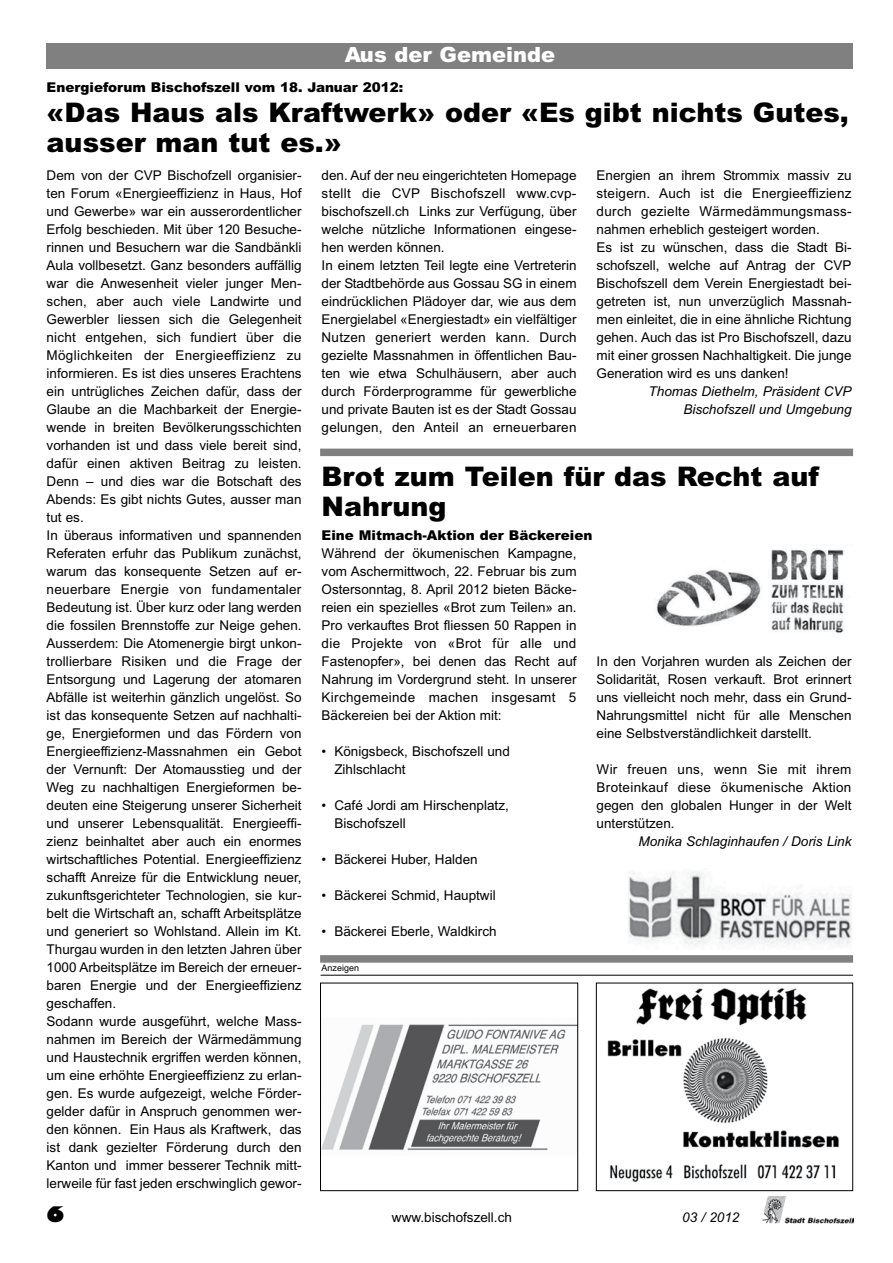
<style>
.page{position:relative;width:893px;height:1263px;background:#fff}
.page>*{position:absolute;margin:0;border:0;box-sizing:border-box;transform-origin:0 0}
.t1{font:900 27px/30px "Arial";color:#000}
.t2{font:900 21px "Arial";color:#fff}
.t3{font:800 21px "Gill Sans";color:#000}
.t4{font:13.5px/18px "Arial";color:#000}
.t5{font:italic 13.5px/18px "Arial";color:#000;text-align:right}
.t6{font:900 13.5px "Arial";color:#000}
.t7{font:9px "Arial";color:#000}
</style>
<div class="page">
<img style="left:762px;top:1196px;width:91px;height:28px">
<div style="left:47px;top:43px;width:806px;height:25px;background:#808080"></div>
<img style="left:322px;top:1024px;width:254px;height:127px">
<div style="left:320px;top:983px;width:258px;height:208px;border:1px solid #000"></div>
<div style="left:320px;top:955px;width:533px;height:8px;background:#808080"></div>
<hr style="left:321px;top:975px;width:532px;height:1px;background:#000">
<img style="left:607px;top:988px;width:232px;height:195px">
<div style="left:596px;top:983px;width:257px;height:208px;border:1px solid #000"></div>
<div style="left:320px;top:449px;width:533px;height:7px;background:#808080"></div>
<img style="left:656px;top:549px;width:188px;height:84px">
<img style="left:628px;top:871px;width:224px;height:75px">
<h2 class="t2" style="left:345px;top:44px;width:212px">Aus der Gemeinde</h2>
<p class="t6" style="left:47px;top:80px;width:358px">Energieforum Bischofszell vom 18. Januar 2012:</p>
<h1 class="t1" style="left:47px;top:98px;width:804px">«Das Haus als Kraftwerk» oder «Es gibt nichts Gutes, ausser man tut es.»</h1>
<p class="t4" style="left:47px;top:167px;width:257px">Dem von der CVP Bischofzell organisier&shy;ten Forum «Energieeffizienz in Haus, Hof und Gewerbe» war ein ausserordentlicher Erfolg beschieden. Mit über 120 Besuche&shy;rinnen und Besuchern war die Sandbänkli Aula vollbesetzt. Ganz besonders auffällig war die Anwesenheit vieler junger Men&shy;schen, aber auch viele Landwirte und Gewerbler liessen sich die Gelegenheit nicht entgehen, sich fundiert über die Möglichkeiten der Energieeffizienz zu informieren. Es ist dies unseres Erachtens ein untrügliches Zeichen dafür, dass der Glaube an die Machbarkeit der Energie&shy;wende in breiten Bevölkerungsschichten vorhanden ist und dass viele bereit sind, dafür einen aktiven Beitrag zu leisten.<br>Denn – und dies war die Botschaft des Abends: Es gibt nichts Gutes, ausser man tut es.<br>In überaus informativen und spannenden Referaten erfuhr das Publikum zunächst, warum das konsequente Setzen auf er&shy;neuerbare Energie von fundamentaler Bedeutung ist. Über kurz oder lang werden die fossilen Brennstoffe zur Neige gehen.<br>Ausserdem: Die Atomenergie birgt unkon&shy;trollierbare Risiken und die Frage der Entsorgung und Lagerung der atomaren Abfälle ist weiterhin gänzlich ungelöst. So ist das konsequente Setzen auf nachhalti&shy;ge, Energieformen und das Fördern von Energieeffizienz-Massnahmen ein Gebot der Vernunft: Der Atomausstieg und der Weg zu nachhaltigen Energieformen be&shy;deuten eine Steigerung unserer Sicherheit und unserer Lebensqualität. Energieeffi&shy;zienz beinhaltet aber auch ein enormes wirtschaftliches Potential. Energieeffizienz schafft Anreize für die Entwicklung neuer, zukunftsgerichteter Technologien, sie kur&shy;belt die Wirtschaft an, schafft Arbeitsplätze und generiert so Wohlstand. Allein im Kt.<br>Thurgau wurden in den letzten Jahren über 1000 Arbeitsplätze im Bereich der erneuer&shy;baren Energie und der Energieeffizienz geschaffen.<br>Sodann wurde ausgeführt, welche Mass&shy;nahmen im Bereich der Wärmedämmung und Haustechnik ergriffen werden können, um eine erhöhte Energieeffizienz zu erlan&shy;gen. Es wurde aufgezeigt, welche Förder&shy;gelder dafür in Anspruch genommen wer&shy;den können. Ein Haus als Kraftwerk, das ist dank gezielter Förderung durch den Kanton und immer besserer Technik mitt&shy;lerweile für fast jeden erschwinglich gewor-</p>
<p class="t4" style="left:322px;top:167px;width:256px">den. Auf der neu eingerichteten Homepage stellt die CVP Bischofszell www.cvp&shy;bischofszell.ch Links zur Verfügung, über welche nützliche Informationen eingese&shy;hen werden können.<br>In einem letzten Teil legte eine Vertreterin der Stadtbehörde aus Gossau SG in einem eindrücklichen Plädoyer dar, wie aus dem Energielabel «Energiestadt» ein vielfältiger Nutzen generiert werden kann. Durch gezielte Massnahmen in öffentlichen Bau&shy;ten wie etwa Schulhäusern, aber auch durch Förderprogramme für gewerbliche und private Bauten ist es der Stadt Gossau gelungen, den Anteil an erneuerbaren</p>
<p class="t4" style="left:597px;top:167px;width:256px">Energien an ihrem Strommix massiv zu steigern. Auch ist die Energieeffizienz durch gezielte Wärmedämmungsmass&shy;nahmen erheblich gesteigert worden.<br>Es ist zu wünschen, dass die Stadt Bi&shy;schofszell, welche auf Antrag der CVP Bischofszell dem Verein Energiestadt bei&shy;getreten ist, nun unverzüglich Massnah&shy;men einleitet, die in eine ähnliche Richtung gehen. Auch das ist Pro Bischofszell, dazu mit einer grossen Nachhaltigkeit. Die junge Generation wird es uns danken!</p>
<p class="t5" style="left:649px;top:384px;width:205px">Thomas Diethelm, Präsident CVP<br>Bischofszell und Umgebung</p>
<h1 class="t1" style="left:322px;top:462px;width:499px">Brot zum Teilen für das Recht auf<br>Nahrung</h1>
<p class="t6" style="left:322px;top:528px;width:272px">Eine Mitmach-Aktion der Bäckereien</p>
<p class="t4" style="left:322px;top:545px;width:256px;text-align:justify">Während der ökumenischen Kampagne, vom Aschermittwoch, 22. Februar bis zum Ostersonntag, 8. April 2012 bieten Bäcke&shy;reien ein spezielles «Brot zum Teilen» an.<br>Pro verkauftes Brot fliessen 50 Rappen in die Projekte von «Brot für alle und Fastenopfer», bei denen das Recht auf Nahrung im Vordergrund steht. In unserer Kirchgemeinde machen insgesamt 5<br>Bäckereien bei der Aktion mit:</p>
<p class="t4" style="left:334px;top:743px;width:177px;text-indent:-13px">• Königsbeck, Bischofszell und<br>Zihlschlacht</p>
<p class="t4" style="left:334px;top:797px;width:176px;text-indent:-13px">• Café Jordi am Hirschenplatz,<br>Bischofszell</p>
<p class="t4" style="left:322px;top:851px;width:158px">• Bäckerei Huber, Halden</p>
<p class="t4" style="left:322px;top:887px;width:176px">• Bäckerei Schmid, Hauptwil</p>
<p class="t4" style="left:322px;top:923px;width:177px">• Bäckerei Eberle, Waldkirch</p>
<p class="t4" style="left:597px;top:653px;width:256px;text-align:justify">In den Vorjahren wurden als Zeichen der Solidarität, Rosen verkauft. Brot erinnert uns vielleicht noch mehr, dass ein Grund-Nahrungsmittel nicht für alle Menschen eine Selbstverständlichkeit darstellt.</p>
<p class="t4" style="left:597px;top:761px;width:256px;text-align:justify">Wir freuen uns, wenn Sie mit ihrem Broteinkauf diese ökumenische Aktion gegen den globalen Hunger in der Welt unterstützen.</p>
<p class="t5" style="left:638px;top:834px;width:215px">Monika Schlaginhaufen / Doris Link</p>
<p class="t7" style="left:322px;top:963px;width:39px">Anzeigen</p>
<h2 class="t3" style="left:47px;top:1206px;width:19px">6</h2>
<p class="t4" style="left:392px;top:1209px;width:122px">www.bischofszell.ch</p>
<p class="t5" style="left:682px;top:1210px;width:59px">03 / 2012</p>
</div>
